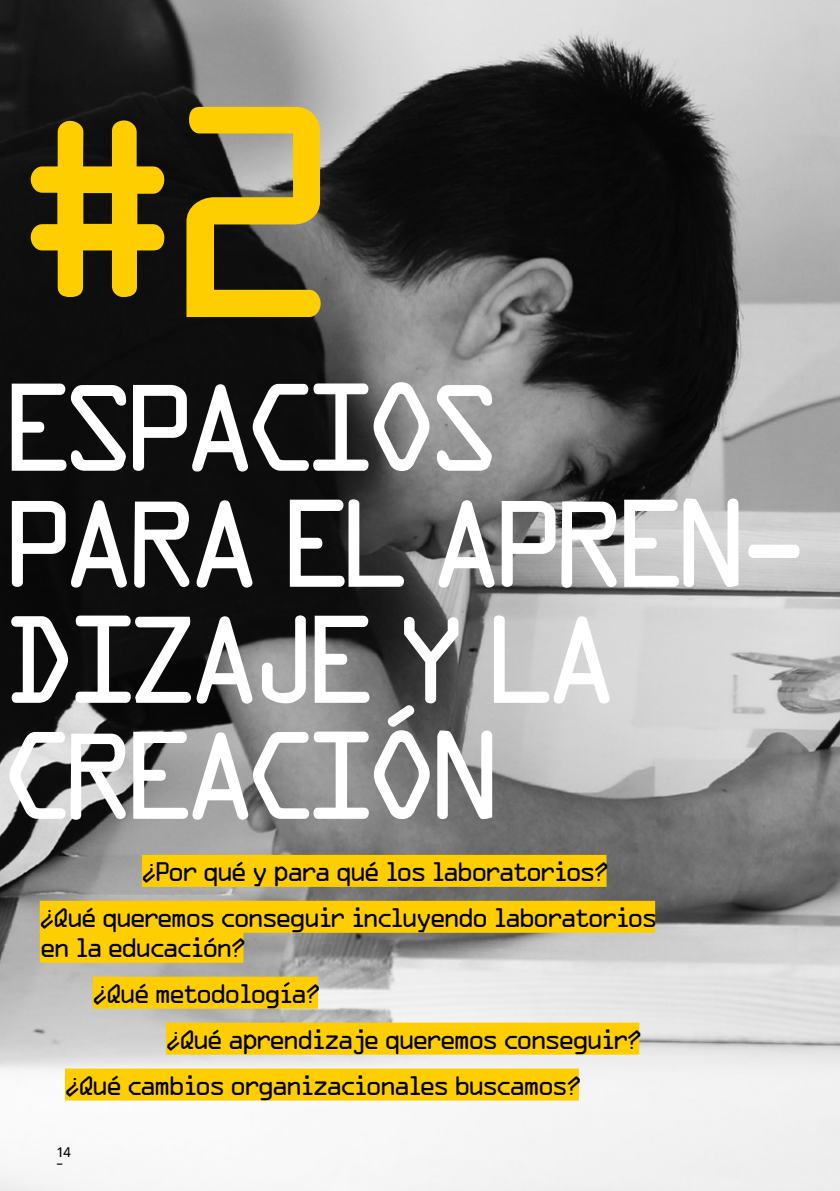
<style>
.page{position:relative;width:840px;height:1191px;background:#fff}
.page>*{position:absolute;margin:0;border:0;box-sizing:border-box;transform-origin:0 0}
.t1{font:316.8px "STALKER1";color:#ffce00}
.t2{font:130px/116px "STALKER1";letter-spacing:-.02em;color:#fff}
.t3{font:28px/46px "STALKER1";color:#000}
.t4{font:13px "Clan OT News";color:#000}
.s1{font-family:"Clan OT";font-weight:500;font-size:14px}
</style>
<div class="page">
<img style="left:0;top:0;width:839px;height:1191px">
<div style="left:142px;top:855px;width:464px;height:32px;background:#ffce00"></div>
<div style="left:166px;top:1022px;width:473px;height:32px;background:#ffce00"></div>
<div style="left:65px;top:1068px;width:513px;height:32px;background:#ffce00"></div>
<div style="left:40px;top:900px;width:614px;height:32px;background:#ffce00"></div>
<div style="left:40px;top:930px;width:203px;height:32px;background:#ffce00"></div>
<div style="left:93px;top:976px;width:225px;height:32px;background:#ffce00"></div>
<svg style="left:284px;top:982px;width:5px;height:4px"></svg>
<h1 class="t1" style="left:0;top:40px;width:316px">#2</h1>
<h2 class="t2" style="left:0;top:369px;width:800px">ESPACIOS<br>PARA EL APREN-<br>DIZAJE Y LA<br>CREACIÓN</h2>
<p class="t3" style="left:142px;top:848px;width:466px">¿Por qué y para qué los laboratorios?</p>
<p class="t3" style="left:40px;top:902px;width:616px;line-height:30px">¿Qué queremos conseguir incluyendo laboratorios en la educación?</p>
<p class="t3" style="left:93px;top:970px;width:227px">¿Qué metodologia?</p>
<p class="t3" style="left:65px;top:1016px;width:575px;text-indent:101px">¿Qué aprendizaje queremos conseguir? ¿Qué cambios organizacionales buscamos?</p>
<p class="t4" style="left:57px;top:1144px;width:16px">1 4<span class="s1">_</span></p>
</div>
